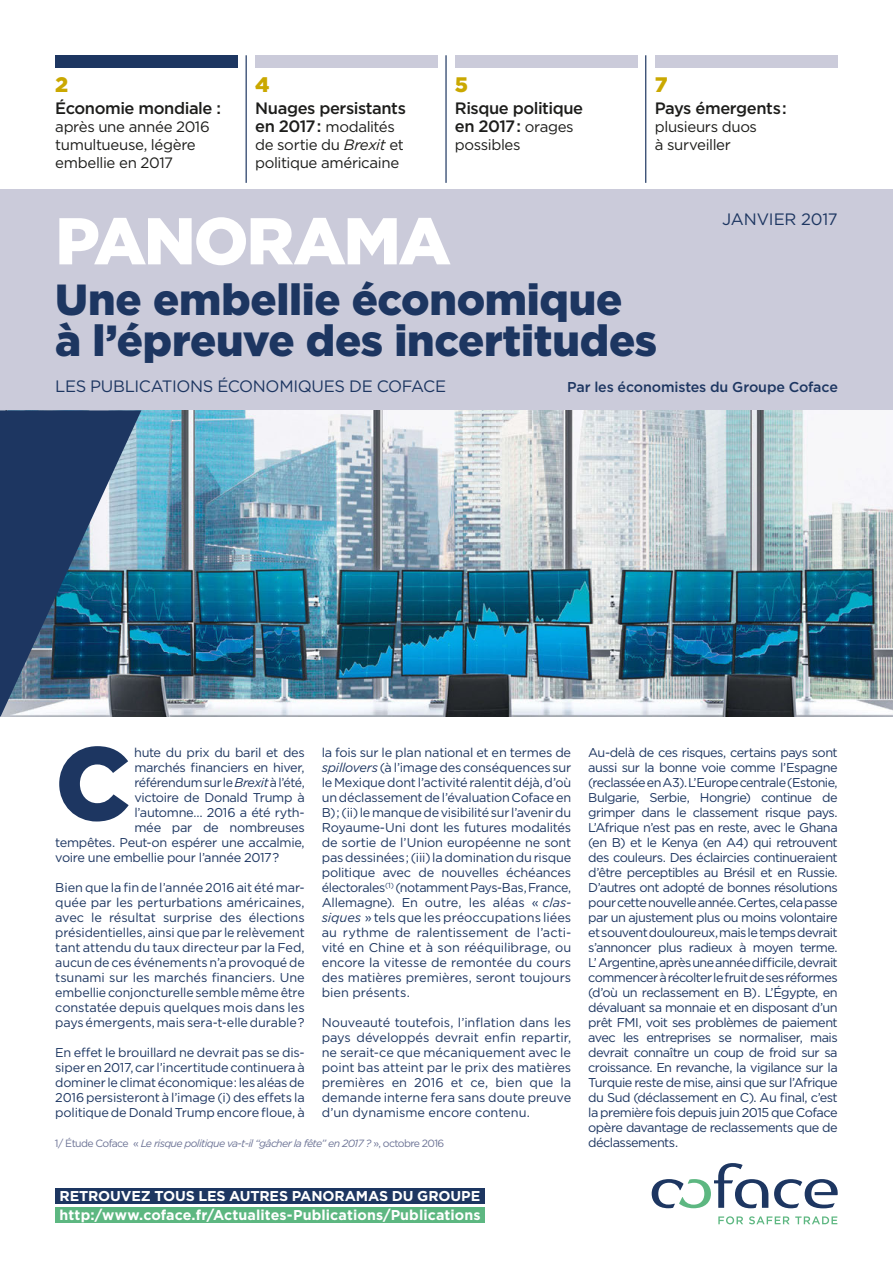
<style>
.page{position:relative;width:893px;height:1263px;background:#fff}
.page>*{position:absolute;margin:0;border:0;box-sizing:border-box;transform-origin:0 0}
.t1{font:900 103.5px "Gotham";color:#1d3661}
.t2{font:900 66px "Gotham";letter-spacing:-.035em;color:#fff}
.t3{font:900 43.5px/40.5px "Gotham";letter-spacing:-.01em;color:#1d3661}
.t4{font:900 21px "Gotham";color:#caa800}
.t5{font:500 16.5px/18px "Gotham";letter-spacing:-.025em;color:#1d1d1b}
.t6{font:16.5px "Gotham";letter-spacing:-.02em;color:#1d3661}
.t7{font:15px/18px "Gotham";letter-spacing:-.025em;color:#1d1d1b}
.t8{font:700 14.25px "Gotham";color:#fff}
.t9{font:500 14.25px "Gotham";letter-spacing:-.01em;color:#1d3661}
.t10{font:12.75px/15px "Gotham";letter-spacing:-.02em;color:#1d3661;text-align:justify}
.t11{font:italic 10.5px "Gotham";letter-spacing:-.06em;color:#6d7496}
.s1{font-weight:500;font-size:16.5px}
.s2{font-style:italic}
.s3{font-weight:400;font-size:15px}
.s4{font-style:normal}
</style>
<div class="page">
<div style="left:55px;top:55px;width:183px;height:13px;background:#1d3661"></div>
<div style="left:255px;top:55px;width:182px;height:13px;background:#cbcbda"></div>
<div style="left:455px;top:55px;width:182px;height:13px;background:#cbcbda"></div>
<div style="left:655px;top:55px;width:182px;height:13px;background:#cbcbda"></div>
<hr style="left:246px;top:55px;width:1px;height:128px;background:#1d3661">
<hr style="left:445px;top:55px;width:2px;height:128px;background:#1d3661">
<hr style="left:645px;top:55px;width:1px;height:128px;background:#1d3661">
<div style="left:0;top:189px;width:893px;height:221px;background:#cbcbda"></div>
<img style="left:141px;top:410px;width:752px;height:306px">
<img style="left:0;top:410px;width:141px;height:306px">
<svg style="left:774px;top:1179px;width:64px;height:29px"></svg>
<svg style="left:652px;top:1163px;width:116px;height:45px"></svg>
<svg style="left:718px;top:1216px;width:25px;height:8px"></svg>
<svg style="left:749px;top:1216px;width:40px;height:8px"></svg>
<svg style="left:795px;top:1216px;width:42px;height:8px"></svg>
<div style="left:55px;top:1188px;width:430px;height:16px;background:#1d3661"></div>
<div style="left:55px;top:1207px;width:430px;height:15px;background:#5db781"></div>
<p class="t4" style="left:55px;top:71px;width:15px">2</p>
<p class="t4" style="left:255px;top:71px;width:16px">4</p>
<p class="t4" style="left:455px;top:71px;width:15px">5</p>
<p class="t4" style="left:655px;top:71px;width:14px">7</p>
<p class="t5" style="left:55px;top:99px;width:167px">Économie mondiale :</p>
<p class="t7" style="left:55px;top:117px;width:156px">après une année 2016 tumultueuse, légère embellie en 2017</p>
<p class="t5" style="left:255px;top:99px;width:152px">Nuages persistants</p>
<p class="t7" style="left:255px;top:117px;width:150px"><span class="s1">en 2017 :</span> modalités de sortie du <span class="s2">Brexit</span> et politique américaine</p>
<p class="t5" style="left:455px;top:99px;width:130px">Risque politique en 2017 : <span class="s3">orages</span></p>
<p class="t7" style="left:455px;top:135px;width:67px">possibles</p>
<p class="t5" style="left:655px;top:99px;width:133px">Pays émergents :</p>
<p class="t7" style="left:655px;top:117px;width:104px">plusieurs duos à surveiller</p>
<p class="t2" style="left:55px;top:195px;width:397px">PANORAMA</p>
<p class="t6" style="left:722px;top:208px;width:117px">JANVIER 2017</p>
<p class="t3" style="left:55px;top:279px;width:603px">Une embellie économique à l’épreuve des incertitudes</p>
<p class="t6" style="left:55px;top:376px;width:392px">LES PUBLICATIONS ÉCONOMIQUES DE COFACE</p>
<p class="t9" style="left:567px;top:378px;width:272px">Par les économistes du Groupe Coface</p>
<p class="t1" style="left:55px;top:712px;width:77px">C</p>
<p class="t10" style="left:134px;top:745px;width:172px">hute du prix du baril et des</p>
<p class="t10" style="left:134px;top:760px;width:172px">marchés financiers en hiver,</p>
<p class="t10" style="left:134px;top:775px;width:172px">référendum sur le <span class="s2">Brexit</span> à l’été,</p>
<p class="t10" style="left:134px;top:790px;width:172px">victoire de Donald Trump à</p>
<p class="t10" style="left:134px;top:805px;width:172px">l’automne… 2016 a été ryth-</p>
<p class="t10" style="left:134px;top:820px;width:172px">mée par de nombreuses</p>
<p class="t10" style="left:55px;top:835px;width:251px">tempêtes. Peut-on espérer une accalmie,</p>
<p class="t10" style="left:55px;top:850px;width:226px">voire une embellie pour l’année 2017 ?</p>
<p class="t10" style="left:55px;top:880px;width:251px">Bien que la fin de l’année 2016 ait été mar&shy;quée par les perturbations américaines, avec le résultat surprise des élections présidentielles, ainsi que par le relèvement tant attendu du taux directeur par la Fed, aucun de ces événements n’a provoqué de tsunami sur les marchés financiers. Une embellie conjoncturelle semble même être constatée depuis quelques mois dans les pays émergents, mais sera-t-elle durable ?</p>
<p class="t10" style="left:55px;top:1045px;width:251px">En effet le brouillard ne devrait pas se dis&shy;siper en 2017, car l’incertitude continuera à dominer le climat économique : les aléas de 2016 persisteront à l’image (i) des effets la politique de Donald Trump encore floue, à</p>
<p class="t10" style="left:322px;top:745px;width:251px">la fois sur le plan national et en termes de <span class="s2">spillovers</span> (à l’image des conséquences sur le Mexique dont l’activité ralentit déjà, d’où un déclassement de l’évaluation Coface en B) ; (ii) le manque de visibilité sur l’avenir du Royaume-Uni dont les futures modalités de sortie de l’Union européenne ne sont pas dessinées ; (iii) la domination du risque politique avec de nouvelles échéances électorales<sup>(1)</sup> (notamment Pays-Bas, France, Allemagne). En outre, les aléas « <span class="s2">clas&shy;siques</span> » tels que les préoccupations liées au rythme de ralentissement de l’acti&shy;vité en Chine et à son rééquilibrage, ou encore la vitesse de remontée du cours des matières premières, seront toujours bien présents.</p>
<p class="t10" style="left:322px;top:1015px;width:251px">Nouveauté toutefois, l’inflation dans les pays développés devrait enfin repartir, ne serait-ce que mécaniquement avec le point bas atteint par le prix des matières premières en 2016 et ce, bien que la demande interne fera sans doute preuve d’un dynamisme encore contenu.</p>
<p class="t11" style="left:55px;top:1137px;width:391px"><span class="s4">1/ Étude Coface «</span> Le risque politique va-t-il “gâcher la fête” en 2017 ? <span class="s4">», octobre 2016</span></p>
<p class="t8" style="left:60px;top:1187px;width:422px">RETROUVEZ TOUS LES AUTRES PANORAMAS DU GROUPE</p>
<p class="t8" style="left:60px;top:1205px;width:423px">http:/www.coface.fr/Actualites-Publications/Publications</p>
<p class="t10" style="left:588px;top:745px;width:251px">Au-delà de ces risques, certains pays sont aussi sur la bonne voie comme l’Espagne (reclassée en A3). L’Europe centrale (Estonie, Bulgarie, Serbie, Hongrie) continue de grimper dans le classement risque pays.<br>L’Afrique n’est pas en reste, avec le Ghana (en B) et le Kenya (en A4) qui retrouvent des couleurs. Des éclaircies continueraient d’être perceptibles au Brésil et en Russie.<br>D’autres ont adopté de bonnes résolutions pour cette nouvelle année. Certes, cela passe par un ajustement plus ou moins volontaire et souvent douloureux, mais le temps devrait s’annoncer plus radieux à moyen terme.<br>L’Argentine, après une année difficile, devrait commencer à récolter le fruit de ses réformes (d’où un reclassement en B) . L’Égypte, en dévaluant sa monnaie et en disposant d’un prêt FMI, voit ses problèmes de paiement avec les entreprises se normaliser, mais devrait connaître un coup de froid sur sa croissance. En revanche, la vigilance sur la Turquie reste de mise, ainsi que sur l’Afrique du Sud (déclassement en C). Au final, c’est la première fois depuis juin 2015 que Coface opère davantage de reclassements que de déclassements.</p>
</div>
